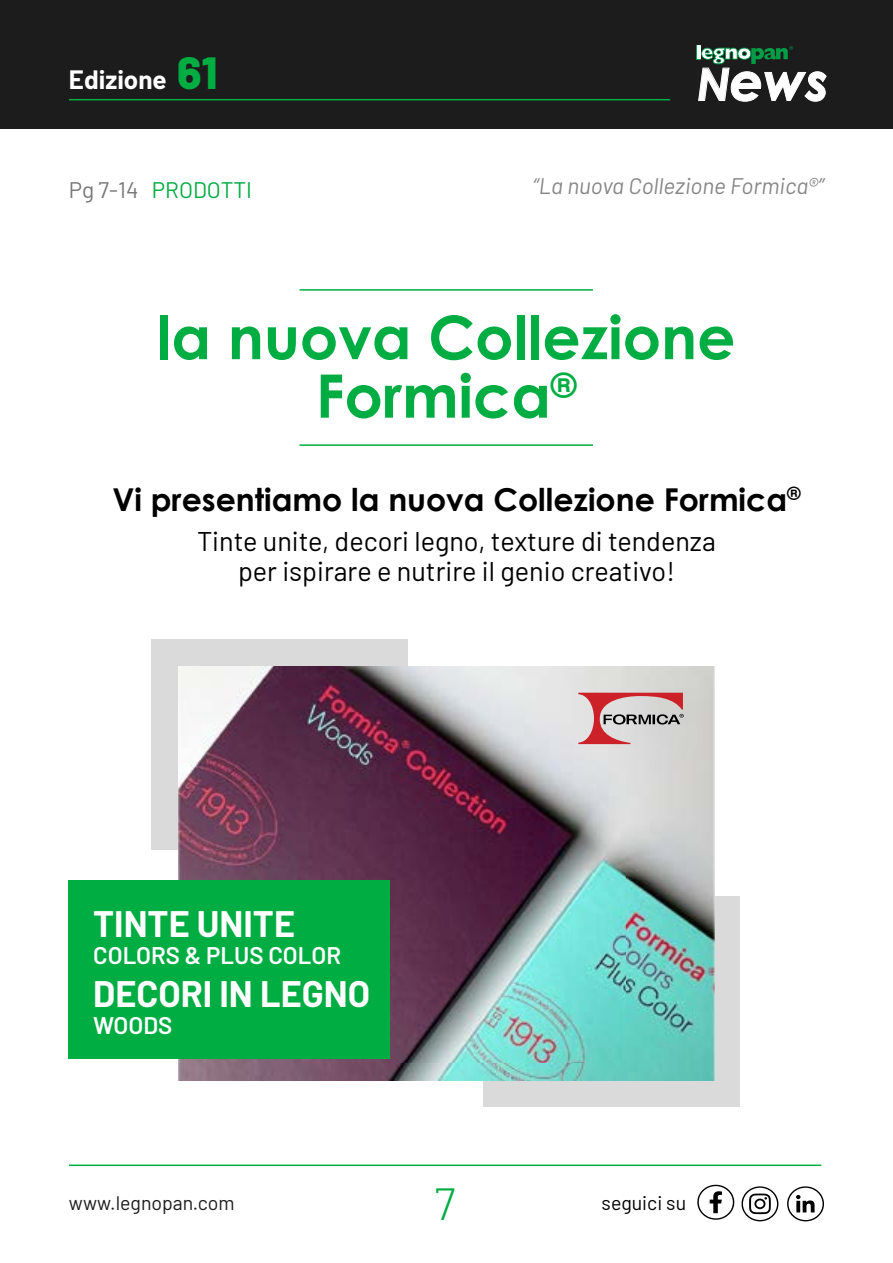
<style>
.page{position:relative;width:893px;height:1263px;background:#fff}
.page>*{position:absolute;margin:0;border:0;box-sizing:border-box;transform-origin:0 0}
.t1{font:700 60px/58.5px "Century Gothic";color:#00ad42;text-align:center}
.t2{font:italic 700 52.8px "Century Gothic";color:#fff}
.t3{font:300 45px "Barlow";color:#00ad42}
.t4{font:700 36px "Barlow";color:#fff}
.t5{font:700 31.5px "Century Gothic";color:#000}
.t6{font:27px/30px "Barlow";color:#000;text-align:center}
.t7{font:700 25.95px "Barlow";color:#fff}
.t8{font:600 24px "Barlow";color:#fff}
.t9{font:italic 22.5px "Barlow";color:#878787}
.t10{font:22.5px "Barlow";color:#00ad42}
.t11{font:19.5px "Barlow";color:#1c1c1c}
.t12{font:19.5px "Barlow";color:#000}
.s1{font-weight:800;font-size:45px;color:#00ad42}
.s2{font-size:45.15px}
.s3{color:#777}
</style>
<div class="page">
<div style="left:0;top:0;width:893px;height:128px;background:#1c1c1c"></div>
<svg style="left:696px;top:45px;width:5px;height:14px"></svg>
<svg style="left:701px;top:46px;width:92px;height:18px"></svg>
<hr style="left:697px;top:45px;width:3px;height:14px;background:#fff">
<hr style="left:69px;top:99px;width:601px;height:1px;background:#00ad42">
<hr style="left:69px;top:1164px;width:752px;height:2px;background:#00ad42">
<svg style="left:787px;top:1186px;width:37px;height:35px"></svg>
<svg style="left:697px;top:1185px;width:37px;height:35px"></svg>
<svg style="left:741px;top:1186px;width:37px;height:35px"></svg>
<div style="left:151px;top:639px;width:257px;height:210px;background:#dadada"></div>
<div style="left:483px;top:896px;width:256px;height:211px;background:#dadada"></div>
<hr style="left:300px;top:289px;width:293px;height:2px;background:#00ad42">
<hr style="left:300px;top:444px;width:293px;height:2px;background:#00ad42">
<img style="left:179px;top:666px;width:535px;height:414px">
<div style="left:69px;top:880px;width:321px;height:179px;background:#00ad42"></div>
<svg style="left:578px;top:693px;width:106px;height:51px"></svg>
<p class="t7" style="left:69px;top:60px;width:150px">Edizione <span class="s1">61</span></p>
<h2 class="t2" style="left:697px;top:47px;width:133px"><span class="s2">N</span>ews</h2>
<p class="t10" style="left:69px;top:173px;width:185px"><span class="s3">Pg 7-14</span> PRODOTTI</p>
<p class="t9" style="left:533px;top:170px;width:293px">“La nuova Collezione Formica®”</p>
<h1 class="t1" style="left:157px;top:307px;width:580px">la nuova Collezione<br>Formica<sup>®</sup></h1>
<p class="t5" style="left:112px;top:480px;width:690px">Vi presentiamo la nuova Collezione Formica<sup>®</sup></p>
<p class="t6" style="left:197px;top:525px;width:520px">Tinte unite, decori legno, texture di tendenza per ispirare e nutrire il genio creativo!</p>
<h3 class="t4" style="left:93px;top:897px;width:203px">TINTE UNITE</h3>
<p class="t8" style="left:93px;top:937px;width:249px">COLORS &amp; PLUS COLOR</p>
<h3 class="t4" style="left:93px;top:968px;width:278px">DECORI IN LEGNO</h3>
<p class="t8" style="left:93px;top:1008px;width:81px">WOODS</p>
<p class="t11" style="left:69px;top:1189px;width:167px">www.legnopan.com</p>
<h3 class="t3" style="left:435px;top:1171px;width:23px">7</h3>
<p class="t12" style="left:602px;top:1189px;width:86px">seguici su</p>
</div>
